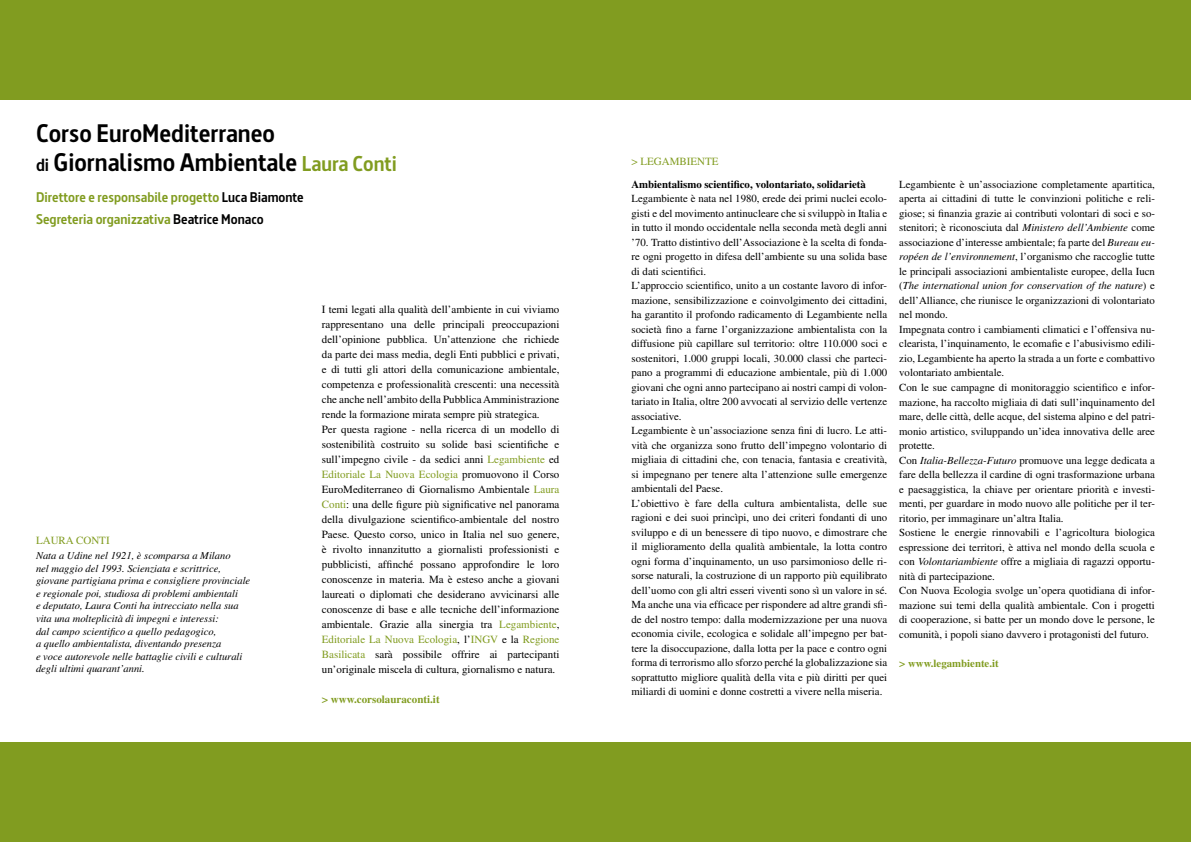
<style>
.page{position:relative;width:1191px;height:842px;background:#fff}
.page>*{position:absolute;margin:0;border:0;box-sizing:border-box;transform-origin:0 0}
.t1{font:700 25.3px/28.6px "Dsignes";color:#000}
.t2{font:700 14px/22px "Dsignes";color:#819c20}
.t3{font:11px/15px "Times";color:#000}
.t4{font:700 11px "Times";color:#819c20}
.t5{font:11px "Times";color:#819c20}
.t6{font:10.8px/14.5px "Times";color:#000}
.t7{font:700 10.8px "Times";color:#000}
.t8{font:700 10.8px "Times";color:#819c20}
.t9{font:italic 10.5px/12.6px "Times";color:#000}
.s1{font-size:17.6px}
.s2{font-size:21.3px;color:#819c20}
.s3{color:#000}
.s4{color:#819c20}
.s5{font-style:italic}
</style>
<div class="page">
<div style="left:0;top:0;width:1191px;height:99px;background:#819c20"></div>
<div style="left:0;top:743px;width:1191px;height:99px;background:#819c20"></div>
<h1 class="t1" style="left:36px;top:119px;width:362px">Corso EuroMediterraneo<br><span class="s1">di</span> Giornalismo Ambientale <span class="s2">Laura Conti</span></h1>
<p class="t2" style="left:36px;top:186px;width:269px">Direttore e responsabile progetto <span class="s3">Luca Biamonte<br></span>Segreteria organizzativa <span class="s3">Beatrice Monaco</span></p>
<p class="t5" style="left:36px;top:534px;width:75px">LAURA CONTI</p>
<p class="t9" style="left:36px;top:549px;width:216px">Nata a Udine nel 1921, è scomparsa a Milano<br>nel maggio del 1993. Scienziata e scrittrice, giovane partigiana prima e consigliere provinciale e regionale poi, studiosa di problemi ambientali<br>e deputato, Laura Conti ha intrecciato nella sua vita una molteplicità di impegni e interessi:<br>dal campo scientifico a quello pedagogico,<br>a quello ambientalista, diventando presenza<br>e voce autorevole nelle battaglie civili e culturali degli ultimi quarant’anni.</p>
<p class="t3" style="left:322px;top:302px;width:239px">I temi legati alla qualità dell’ambiente in cui viviamo rappresentano una delle principali preoccupazioni dell’opinione pubblica. Un’attenzione che richiede da parte dei mass media, degli Enti pubblici e privati, e di tutti gli attori della comunicazione ambientale, competenza e professionalità crescenti: una necessità che anche nell’ambito della Pubblica Amministrazione rende la formazione mirata sempre più strategica.<br>Per questa ragione - nella ricerca di un modello di sostenibilità costruito su solide basi scientifiche e sull’impegno civile - da sedici anni <span class="s4">Legambiente</span> ed <span class="s4">Editoriale La Nuova Ecologia</span> promuovono il Corso EuroMediterraneo di Giornalismo Ambientale <span class="s4">Laura Conti</span>: una delle figure più significative nel panorama della divulgazione scientifico-ambientale del nostro Paese. Questo corso, unico in Italia nel suo genere, è rivolto innanzitutto a giornalisti professionisti e pubblicisti, affinché possano approfondire le loro conoscenze in materia. Ma è esteso anche a giovani laureati o diplomati che desiderano avvicinarsi alle conoscenze di base e alle tecniche dell’informazione ambientale. Grazie alla sinergia tra <span class="s4">Legambiente</span>, <span class="s4">Editoriale La Nuova Ecologia</span>, l’<span class="s4">INGV</span> e la <span class="s4">Regione Basilicata</span> sarà possibile offrire ai partecipanti un’originale miscela di cultura, giornalismo e natura.</p>
<p class="t4" style="left:322px;top:693px;width:119px">&gt; www.corsolauraconti.it</p>
<p class="t5" style="left:631px;top:155px;width:89px">&gt; LEGAMBIENTE</p>
<p class="t7" style="left:631px;top:178px;width:236px">Ambientalismo scientifico, volontariato, solidarietà</p>
<p class="t6" style="left:631px;top:191px;width:257px">Legambiente è nata nel 1980, erede dei primi nuclei ecolo&shy;gisti e del movimento antinucleare che si sviluppò in Italia e in tutto il mondo occidentale nella seconda metà degli anni ’70. Tratto distintivo dell’Associazione è la scelta di fonda&shy;re ogni progetto in difesa dell’ambiente su una solida base di dati scientifici.<br>L’approccio scientifico, unito a un costante lavoro di infor&shy;mazione, sensibilizzazione e coinvolgimento dei cittadini, ha garantito il profondo radicamento di Legambiente nella società fino a farne l’organizzazione ambientalista con la diffusione più capillare sul territorio: oltre 110.000 soci e sostenitori, 1.000 gruppi locali, 30.000 classi che parteci&shy;pano a programmi di educazione ambientale, più di 1.000 giovani che ogni anno partecipano ai nostri campi di volon&shy;tariato in Italia, oltre 200 avvocati al servizio delle vertenze associative.<br>Legambiente è un’associazione senza fini di lucro. Le atti&shy;vità che organizza sono frutto dell’impegno volontario di migliaia di cittadini che, con tenacia, fantasia e creatività, si impegnano per tenere alta l’attenzione sulle emergenze ambientali del Paese.<br>L’obiettivo è fare della cultura ambientalista, delle sue ragioni e dei suoi princìpi, uno dei criteri fondanti di uno sviluppo e di un benessere di tipo nuovo, e dimostrare che il miglioramento della qualità ambientale, la lotta contro ogni forma d’inquinamento, un uso parsimonioso delle ri&shy;sorse naturali, la costruzione di un rapporto più equilibrato dell’uomo con gli altri esseri viventi sono sì un valore in sé.<br>Ma anche una via efficace per rispondere ad altre grandi sfi&shy;de del nostro tempo: dalla modernizzazione per una nuova economia civile, ecologica e solidale all’impegno per bat&shy;tere la disoccupazione, dalla lotta per la pace e contro ogni forma di terrorismo allo sforzo perché la globalizzazione sia soprattutto migliore qualità della vita e più diritti per quei miliardi di uomini e donne costretti a vivere nella miseria.</p>
<p class="t6" style="left:899px;top:177px;width:257px">Legambiente è un’associazione completamente apartitica, aperta ai cittadini di tutte le convinzioni politiche e reli&shy;giose; si finanzia grazie ai contributi volontari di soci e so&shy;stenitori; è riconosciuta dal <span class="s5">Ministero dell’Ambiente</span> come associazione d’interesse ambientale; fa parte del <span class="s5">Bureau eu&shy;ropéen de l’environnement</span>, l’organismo che raccoglie tutte le principali associazioni ambientaliste europee, della Iucn (<span class="s5">The international union for conservation of the nature</span>) e dell’Alliance, che riunisce le organizzazioni di volontariato nel mondo.<br>Impegnata contro i cambiamenti climatici e l’offensiva nu&shy;clearista, l’inquinamento, le ecomafie e l’abusivismo edili&shy;zio, Legambiente ha aperto la strada a un forte e combattivo volontariato ambientale.<br>Con le sue campagne di monitoraggio scientifico e infor&shy;mazione, ha raccolto migliaia di dati sull’inquinamento del mare, delle città, delle acque, del sistema alpino e del patri&shy;monio artistico, sviluppando un’idea innovativa delle aree protette.<br>Con <span class="s5">Italia-Bellezza-Futuro</span> promuove una legge dedicata a fare della bellezza il cardine di ogni trasformazione urbana e paesaggistica, la chiave per orientare priorità e investi&shy;menti, per guardare in modo nuovo alle politiche per il ter&shy;ritorio, per immaginare un’altra Italia.<br>Sostiene le energie rinnovabili e l’agricoltura biologica espressione dei territori, è attiva nel mondo della scuola e con <span class="s5">Volontariambiente</span> offre a migliaia di ragazzi opportu&shy;nità di partecipazione.<br>Con Nuova Ecologia svolge un’opera quotidiana di infor&shy;mazione sui temi della qualità ambientale. Con i progetti di cooperazione, si batte per un mondo dove le persone, le comunità, i popoli siano davvero i protagonisti del futuro.</p>
<p class="t8" style="left:899px;top:657px;width:101px">&gt; www.legambiente.it</p>
</div>
